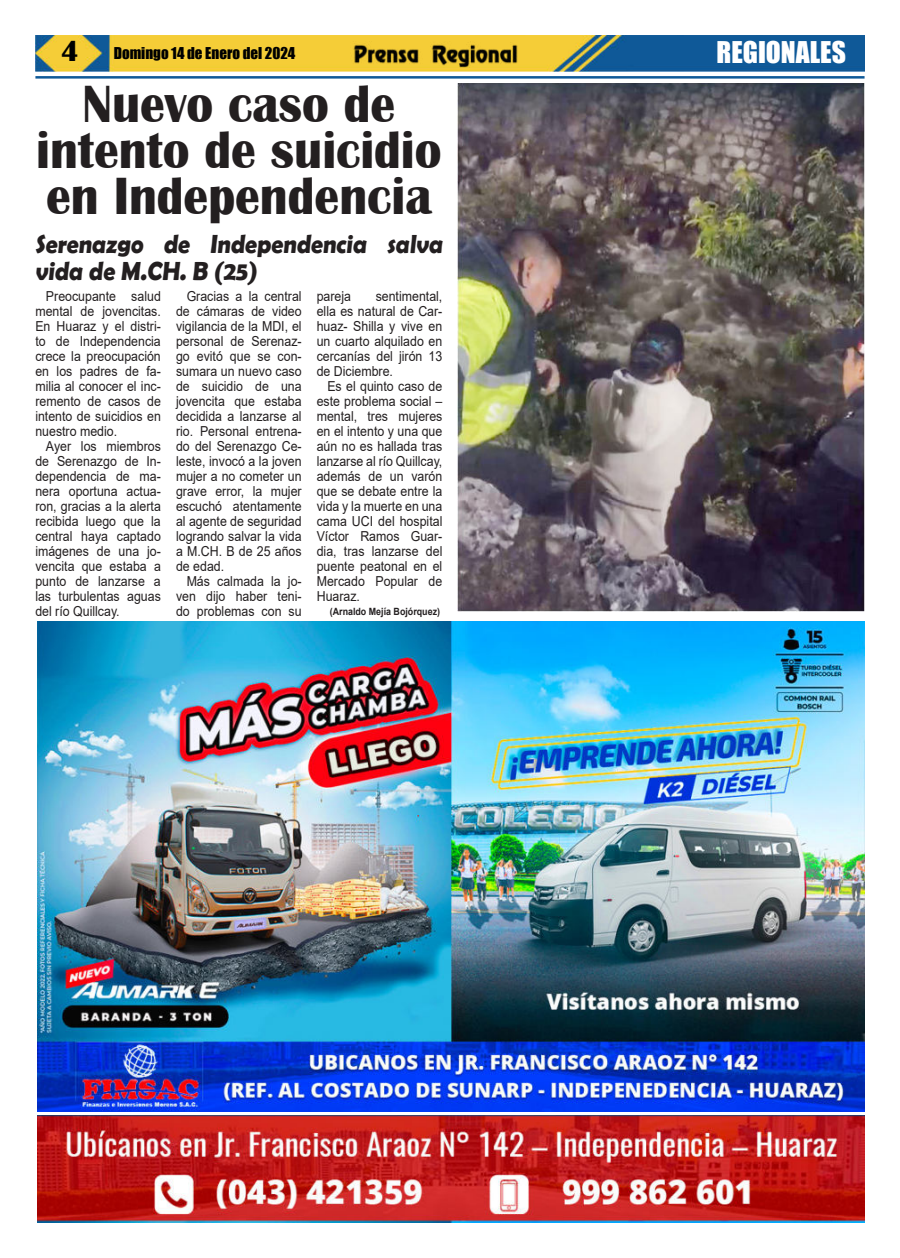
<style>
.page{position:relative;width:900px;height:1258px;background:#fff}
.page>*{position:absolute;margin:0;border:0;box-sizing:border-box;transform-origin:0 0}
.t1{font:700 53.88px/46.2px "Britannic";color:#231f20;text-align:center;scale:.92 1}
.t2{font:27.5px "Impact";color:#fff}
.t3{font:700 26.25px/27.5px "Berlin Sans FB Demi";color:#231f20;scale:.91 1}
.t4{font:15px "Impact";color:#000}
.t5{font:13.75px/15px "Arial";color:#231f20;text-align:justify;scale:.9 1}
.t6{font:700 10px "Arial";color:#231f20;scale:.89 1}
.s1{font-family:"Britannic";font-weight:700;font-size:30px}
</style>
<div class="page">
<img style="left:35px;top:35px;width:830px;height:36px">
<hr style="left:35px;top:76px;width:830px;height:3px;background:#0f5998">
<img style="left:351px;top:41px;width:169px;height:27px">
<img style="left:458px;top:84px;width:407px;height:527px">
<img style="left:37px;top:622px;width:828px;height:490px">
<img style="left:37px;top:1115px;width:828px;height:107px">
<p class="t4" style="left:61px;top:47px;width:236px"><span class="s1">4</span> Domingo 14 de Enero del 2024</p>
<h2 class="t2" style="left:717px;top:37px;width:131px">REGIONALES</h2>
<h1 class="t1" style="left:36px;top:85px;width:442px">Nuevo caso de intento de suicidio en Independencia</h1>
<h3 class="t3" style="left:35px;top:231px;width:452px">Serenazgo de Independencia salva vida de M.CH. B (25)</h3>
<p class="t5" style="left:35px;top:290px;width:141px;text-indent:11px">Preocupante salud mental de jovencitas.<br>En Huaraz y el distri&shy;to de Independencia crece la preocupación en los padres de fa&shy;milia al conocer el inc&shy;remento de casos de intento de suicidios en nuestro medio.</p>
<p class="t5" style="left:35px;top:439px;width:141px;text-indent:11px">Ayer los miembros de Serenazgo de In&shy;dependencia de ma&shy;nera oportuna actua&shy;ron, gracias a la alerta recibida luego que la central haya captado imágenes de una jo&shy;vencita que estaba a punto de lanzarse a las turbulentas aguas del río Quillcay.</p>
<p class="t5" style="left:176px;top:290px;width:141px;text-indent:11px">Gracias a la central de cámaras de video vigilancia de la MDI, el personal de Serenaz&shy;go evitó que se con&shy;sumara un nuevo caso de suicidio de una jovencita que estaba decidida a lanzarse al rio. Personal entrena&shy;do del Serenazgo Ce&shy;leste, invocó a la joven mujer a no cometer un grave error, la mujer escuchó atentamente al agente de seguridad logrando salvar la vida a M.CH. B de 25 años de edad.</p>
<p class="t5" style="left:176px;top:574px;width:141px;text-indent:11px">Más calmada la jo&shy;ven dijo haber teni&shy;do problemas con su</p>
<p class="t5" style="left:317px;top:290px;width:141px;text-indent:59px">sentimental, ella es natural de Car&shy;huaz- Shilla y vive en un cuarto alquilado en cercanías del jirón 13 de Diciembre.</p>
<p class="t5" style="left:317px;top:380px;width:141px;text-indent:11px">Es el quinto caso de este problema social – mental, tres mujeres en el intento y una que aún no es hallada tras lanzarse al río Quillcay, además de un varón que se debate entre la vida y la muerte en una cama UCI del hospital Víctor Ramos Guar&shy;dia, tras lanzarse del puente peatonal en el Mercado Popular de Huaraz.</p>
<p class="t6" style="left:330px;top:607px;width:125px">(Arnaldo Mejía Bojórquez)</p>
<p class="t5" style="left:317px;top:290px;width:40px">pareja</p>
</div>
